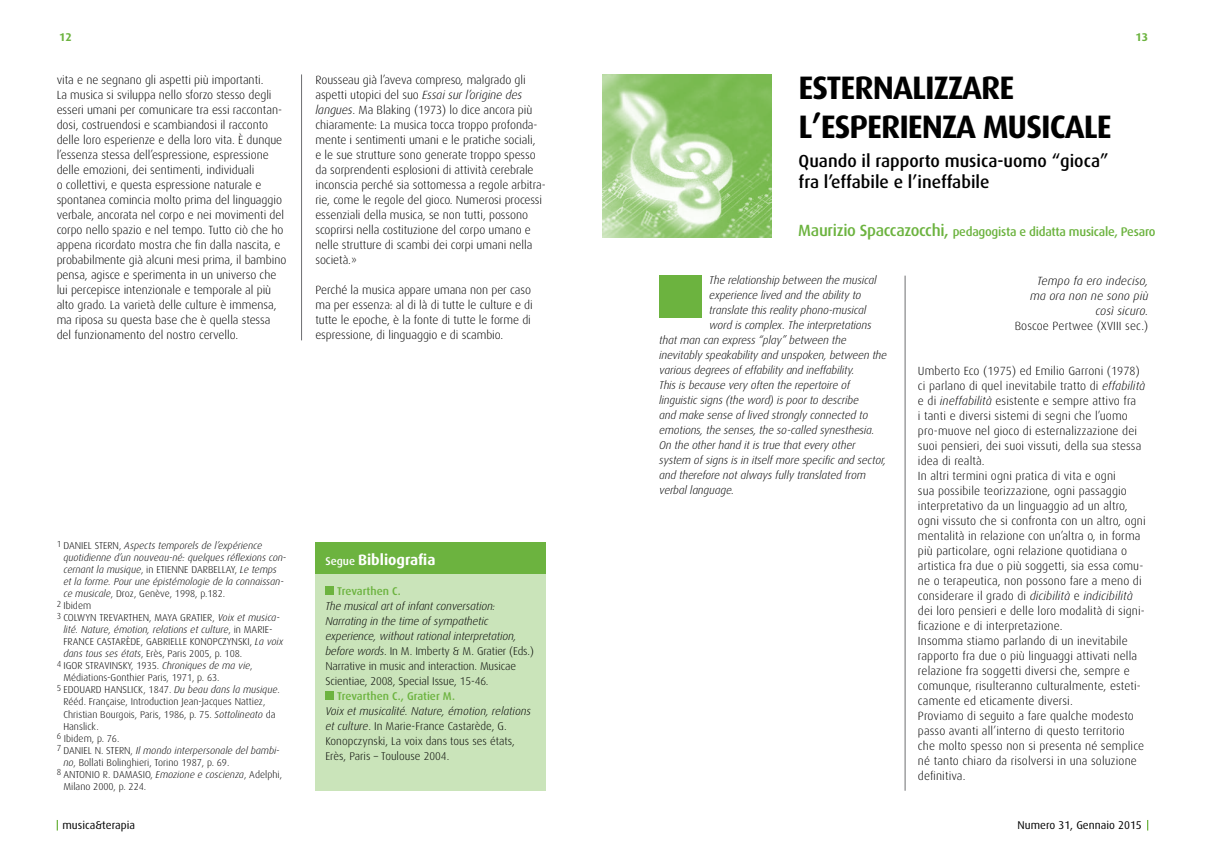
<style>
.page{position:relative;width:1205px;height:851px;background:#fff}
.page>*{position:absolute;margin:0;border:0;box-sizing:border-box;transform-origin:0 0}
.t1{font:700 32.5px "Dax";letter-spacing:-.03em;color:#000}
.t2{font:500 17.5px/21px "Dax";color:#000}
.t3{font:700 15px "Dax";color:#fff}
.t4{font:500 12.5px "Dax";letter-spacing:-.02em;color:#6cb33f}
.t5{font:300 11.88px/15px "Dax";letter-spacing:-.005em;color:#000}
.t6{font:italic 300 11.88px/15px "Dax";letter-spacing:.01em;color:#000;text-align:right}
.t7{font:italic 300 11.25px/15px "Dax";letter-spacing:-.01em;color:#000}
.t8{font:300 11.25px/15px "Dax";color:#000}
.t9{font:11.25px "Dax";color:#000}
.t10{font:500 11.25px "Dax";color:#6cb33f}
.t11{font:700 11.25px "Dax";color:#6cb33f}
.t12{font:300 10px "Dax";color:#000}
.t13{font:italic 300 10px/12px "Dax";color:#000}
.s1{font-style:italic}
.s2{font-style:normal}
.s3{font-weight:500;font-size:11.25px}
.s4{font-size:16.25px}
</style>
<div class="page">
<hr style="left:301px;top:74px;width:1px;height:266px;background:#6d6e71">
<div style="left:659px;top:275px;width:43px;height:43px;background:#6cb33f"></div>
<hr style="left:905px;top:275px;width:1px;height:515px;background:#6d6e71">
<img style="left:602px;top:74px;width:169px;height:163px">
<div style="left:315px;top:555px;width:231px;height:235px;background:#cae4ba"></div>
<div style="left:315px;top:541px;width:231px;height:32px;background:#6cb33f"></div>
<div style="left:325px;top:586px;width:9px;height:9px;background:#6cb33f"></div>
<div style="left:325px;top:691px;width:9px;height:9px;background:#6cb33f"></div>
<p class="t11" style="left:59px;top:30px;width:14px">12</p>
<p class="t11" style="left:1135px;top:30px;width:14px">13</p>
<p class="t5" style="left:57px;top:72px;width:231px">vita e ne segnano gli aspetti più importanti.<br>La musica si sviluppa nello sforzo stesso degli esseri umani per comunicare tra essi raccontan&shy;dosi, costruendosi e scambiandosi il racconto delle loro esperienze e della loro vita. È dunque l’essenza stessa dell’espressione, espressione delle emozioni, dei sentimenti, individuali<br>o collettivi, e questa espressione naturale e spontanea comincia molto prima del linguaggio verbale, ancorata nel corpo e nei movimenti del corpo nello spazio e nel tempo. Tutto ciò che ho appena ricordato mostra che fin dalla nascita, e probabilmente già alcuni mesi prima, il bambino pensa, agisce e sperimenta in un universo che lui percepisce intenzionale e temporale al più alto grado. La varietà delle culture è immensa, ma riposa su questa base che è quella stessa del funzionamento del nostro cervello.</p>
<p class="t5" style="left:315px;top:72px;width:232px">Rousseau già l’aveva compreso, malgrado gli aspetti utopici del suo <span class="s1">Essai sur l’origine des langues</span>. Ma Blaking (1973) lo dice ancora più chiaramente: La musica tocca troppo profonda&shy;mente i sentimenti umani e le pratiche sociali,<br>e le sue strutture sono generate troppo spesso da sorprendenti esplosioni di attività cerebrale inconscia perché sia sottomessa a regole arbitra&shy;rie, come le regole del gioco. Numerosi processi essenziali della musica, se non tutti, possono scoprirsi nella costituzione del corpo umano e nelle strutture di scambi dei corpi umani nella società.»</p>
<p class="t5" style="left:315px;top:282px;width:219px">Perché la musica appare umana non per caso ma per essenza: al di là di tutte le culture e di tutte le epoche, è la fonte di tutte le forme di espressione, di linguaggio e di scambio.</p>
<p class="t13" style="left:63px;top:540px;width:224px;text-indent:-7px"><sup>1</sup> <span class="s2">DANIEL STERN,</span> Aspects temporels de l’expérience quotidienne d’un nouveau-né: quelques réflexions con&shy;cernant la musique<span class="s2">, in Etienne</span></p>
<p class="t12" style="left:191px;top:564px;width:87px">DARBELLAY, <span class="s1">Le temps</span></p>
<p class="t13" style="left:63px;top:576px;width:222px">et la forme. Pour une épistémologie de la connaissan-</p>
<p class="t12" style="left:63px;top:588px;width:163px"><span class="s1">ce musicale</span>, Droz, Genève, 1998, p.182.</p>
<p class="t12" style="left:57px;top:600px;width:36px"><sup>2</sup> Ibidem</p>
<p class="t12" style="left:57px;top:612px;width:225px"><sup>3</sup> COLWYN TREVARTHEN, MAYA GRATIER, <span class="s1">Voix et musica-</span></p>
<p class="t13" style="left:63px;top:624px;width:211px">lité. Nature, émotion, relations et culture<span class="s2">, in MARIE-</span></p>
<p class="t12" style="left:63px;top:636px;width:221px">FRANCE CASTARÈDE, GABRIELLE KONOPCZYNSKI, <span class="s1">La voix</span></p>
<p class="t12" style="left:63px;top:648px;width:180px"><span class="s1">dans tous ses états</span>, Erès, Paris 2005, p. 108.</p>
<p class="t12" style="left:57px;top:660px;width:16px"><sup>4</sup> Igor</p>
<p class="t12" style="left:85px;top:660px;width:169px">STRAVINSKY, 1935. <span class="s1">Chroniques de ma vie</span>,</p>
<p class="t12" style="left:63px;top:672px;width:158px">Médiations-Gonthier Paris, 1971, p. 63.</p>
<p class="t12" style="left:57px;top:684px;width:18px"><sup>5</sup> Edouard</p>
<p class="t13" style="left:105px;top:684px;width:177px"><span class="s2">HANSLICK, 1847.</span> Du beau dans la musique<span class="s2">.</span></p>
<p class="t12" style="left:63px;top:696px;width:204px">Rééd. Française, Introduction Jean-Jacques Nattiez,</p>
<p class="t12" style="left:63px;top:708px;width:214px">Christian Bourgois, Paris, 1986, p. 75. <span class="s1">Sottolineato</span> da</p>
<p class="t12" style="left:63px;top:720px;width:37px">Hanslick.</p>
<p class="t12" style="left:57px;top:732px;width:64px"><sup>6</sup> Ibidem, p. 76.</p>
<p class="t13" style="left:57px;top:744px;width:224px"><sup>7</sup> <span class="s2">DANIEL N. STERN,</span> Il mondo interpersonale del bambi-</p>
<p class="t12" style="left:63px;top:756px;width:167px"><span class="s1">no</span>, Bollati Bolinghieri, Torino 1987, p. 69.</p>
<p class="t12" style="left:57px;top:768px;width:227px"><sup>8</sup> ANTONIO R. DAMASIO, <span class="s1">Emozione e coscienza</span>, Adelphi,</p>
<p class="t12" style="left:63px;top:780px;width:84px">Milano 2000, p. 224.</p>
<p class="t3" style="left:325px;top:551px;width:112px"><span class="s3">Segue</span> Bibliografia</p>
<p class="t10" style="left:337px;top:584px;width:65px">Trevarthen C.</p>
<p class="t7" style="left:325px;top:598px;width:210px">The musical art of infant conversation:<br>Narrating in the time of sympathetic experience, without rational interpretation, before words<span class="s2">. In M. Imberty &amp; M. Gratier (Eds.)<br>Narrative in music and interaction. Musicae Scientiae, 2008, Special Issue, 15-46.</span></p>
<p class="t10" style="left:337px;top:689px;width:119px">Trevarthen C., Gratier M.</p>
<p class="t8" style="left:325px;top:703px;width:207px"><span class="s1">Voix et musicalité. Nature, émotion, relations et culture</span>. In Marie-France Castarède, G.<br>Konopczynski, La voix dans tous ses états, Erès, Paris – Toulouse 2004.</p>
<h1 class="t1" style="left:798px;top:70px;width:18px">ESTERNA</h1>
<h1 class="t1" style="left:912px;top:70px;width:68px">LIZZARE</h1>
<h1 class="t1" style="left:798px;top:109px;width:38px">L’ESPERIEN</h1>
<h1 class="t1" style="left:942px;top:109px;width:58px">ZA MUSI</h1>
<h1 class="t1" style="left:1050px;top:109px;width:60px">CALE</h1>
<h2 class="t2" style="left:798px;top:150px;width:311px">Quando il rapporto musica-uomo “gioca” fra l’effabile e l’ineffabile</h2>
<p class="t4" style="left:798px;top:224px;width:359px"><span class="s4">Maurizio Spaccazocchi,</span> pedagogista e didatta musicale, Pesaro</p>
<p class="t7" style="left:709px;top:272px;width:169px">The relationship between the musical</p>
<p class="t7" style="left:709px;top:287px;width:154px">experience lived and the ability to</p>
<p class="t7" style="left:709px;top:302px;width:158px">translate this reality phono-musical</p>
<p class="t7" style="left:709px;top:317px;width:164px">word is complex. The interpretations</p>
<p class="t7" style="left:659px;top:332px;width:189px">that man can express “play” between the</p>
<p class="t7" style="left:659px;top:347px;width:229px">inevitably speakability and unspoken, between the</p>
<p class="t7" style="left:659px;top:362px;width:197px">various degrees of effability and ineffability.</p>
<p class="t7" style="left:659px;top:377px;width:192px">This is because very often the repertoire of</p>
<p class="t7" style="left:659px;top:392px;width:201px">linguistic signs (the word) is poor to describe</p>
<p class="t7" style="left:659px;top:407px;width:210px">and make sense of lived strongly connected to</p>
<p class="t7" style="left:659px;top:422px;width:217px">emotions, the senses, the so-called synesthesia.</p>
<p class="t7" style="left:659px;top:437px;width:198px">On the other hand it is true that every other</p>
<p class="t7" style="left:659px;top:452px;width:228px">system of signs is in itself more specific and sector,</p>
<p class="t7" style="left:659px;top:467px;width:208px">and therefore not always fully translated from</p>
<p class="t7" style="left:659px;top:482px;width:77px">verbal language.</p>
<p class="t6" style="left:1030px;top:273px;width:120px">Tempo fa ero indeciso, ma ora non ne sono più così sicuro.</p>
<p class="t5" style="left:1014px;top:318px;width:135px">Boscoe Pertwee (XVIII sec.)</p>
<p class="t5" style="left:918px;top:363px;width:229px">Umberto Eco (1975) ed Emilio Garroni (1978) ci parlano di quel inevitabile tratto di <span class="s1">effabilità </span>e di <span class="s1">ineffabilità</span> esistente e sempre attivo fra<br>i tanti e diversi sistemi di segni che l’uomo pro-muove nel gioco di esternalizzazione dei suoi pensieri, dei suoi vissuti, della sua stessa idea di realtà.<br>In altri termini ogni pratica di vita e ogni<br>sua possibile teorizzazione, ogni passaggio interpretativo da un linguaggio ad un altro, ogni vissuto che si confronta con un altro, ogni mentalità in relazione con un’altra o, in forma più particolare, ogni relazione quotidiana o artistica fra due o più soggetti, sia essa comu&shy;ne o terapeutica, non possono fare a meno di considerare il grado di <span class="s1">dicibilità</span> e <span class="s1">indicibilità </span>dei loro pensieri e delle loro modalità di signi&shy;ficazione e di interpretazione.<br>Insomma stiamo parlando di un inevitabile rapporto fra due o più linguaggi attivati nella relazione fra soggetti diversi che, sempre e comunque, risulteranno culturalmente, esteti&shy;camente ed eticamente diversi.<br>Proviamo di seguito a fare qualche modesto passo avanti all’interno di questo territorio<br>che molto spesso non si presenta né semplice né tanto chiaro da risolversi in una soluzione definitiva.</p>
<p class="t9" style="left:63px;top:818px;width:74px">musica&amp;terapia</p>
<p class="t9" style="left:1017px;top:818px;width:126px">Numero 31, Gennaio 2015</p>
</div>
